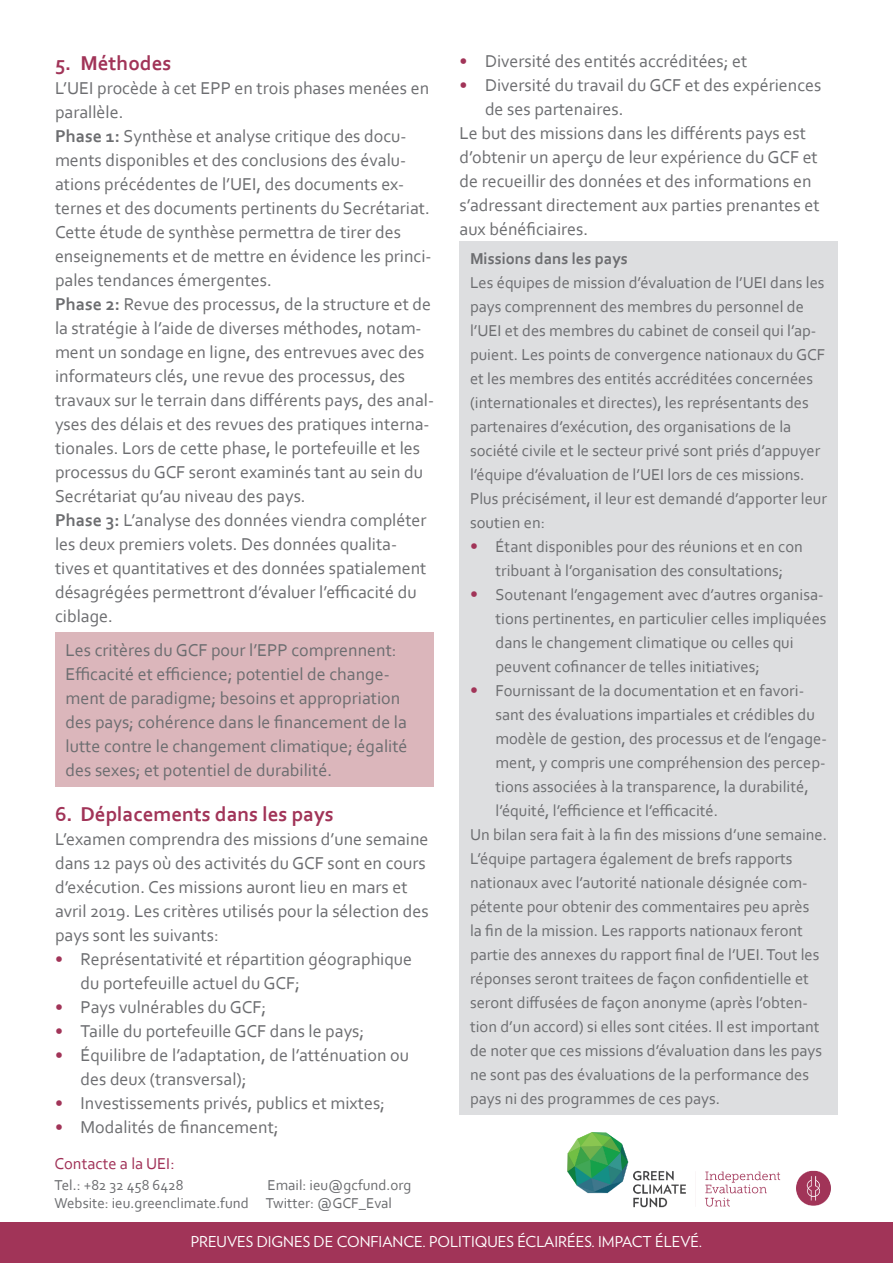
<style>
.page{position:relative;width:893px;height:1263px;background:#fff}
.page>*{position:absolute;margin:0;border:0;box-sizing:border-box;transform-origin:0 0}
.t1{font:700 21px "Corbel";color:#a13458}
.t2{font:18px/24px "Corbel";color:#6c6d70}
.t3{font:16.5px/24px "Corbel";color:#6c6d70}
.t4{font:700 16.5px "Corbel";color:#6c6d70}
.t5{font:16.5px "Corbel";color:#a03157}
.t6{font:15px "Corbel";color:#6c6d70}
.t7{font:15px "Verlag";color:#fff}
.s1{font-weight:700}
.s2{color:#a13458}
.s3{font-size:18px;color:#a13458}
</style>
<div class="page">
<div style="left:0;top:1223px;width:893px;height:40px;background:#a13458"></div>
<img style="left:567px;top:1133px;width:264px;height:75px">
<div style="left:55px;top:632px;width:378px;height:155px;background:#dbb6bb"></div>
<div style="left:459px;top:241px;width:379px;height:874px;background:#dddee0"></div>
<p class="t1" style="left:55px;top:50px;width:118px">5. Méthodes</p>
<p class="t2" style="left:55px;top:75px;width:376px">L’UEI procède à cet EPP en trois phases menées en parallèle.</p>
<p class="t2" style="left:55px;top:123px;width:378px"><span class="s1">Phase 1:</span> Synthèse et analyse critique des docu&shy;ments disponibles et des conclusions des évalu&shy;ations précédentes de l’UEI, des documents ex&shy;ternes et des documents pertinents du Secrétariat.<br>Cette étude de synthèse permettra de tirer des enseignements et de mettre en évidence les princi&shy;pales tendances émergentes.</p>
<p class="t2" style="left:55px;top:291px;width:380px"><span class="s1">Phase 2:</span> Revue des processus, de la structure et de la stratégie à l’aide de diverses méthodes, notam&shy;ment un sondage en ligne, des entrevues avec des informateurs clés, une revue des processus, des travaux sur le terrain dans différents pays, des anal&shy;yses des délais et des revues des pratiques interna&shy;tionales. Lors de cette phase, le portefeuille et les processus du GCF seront examinés tant au sein du Secrétariat qu’au niveau des pays.</p>
<p class="t2" style="left:55px;top:507px;width:373px"><span class="s1">Phase 3:</span> L’analyse des données viendra compléter les deux premiers volets. Des données qualita&shy;tives et quantitatives et des données spatialement désagrégées permettront d’évaluer l’efficacité du ciblage.</p>
<p class="t2" style="left:66px;top:638px;width:333px">Les critères du GCF pour l’EPP comprennent:</p>
<p class="t2" style="left:66px;top:662px;width:344px">Efficacité et efficience; potentiel de change&shy;ment de paradigme; besoins et appropriation des pays; cohérence dans le financement de la lutte contre le changement climatique; égalité des sexes; et potentiel de durabilité.</p>
<p class="t1" style="left:55px;top:801px;width:280px">6. Déplacements dans les pays</p>
<p class="t2" style="left:55px;top:827px;width:375px">L’examen comprendra des missions d’une semaine dans 12 pays où des activités du GCF sont en cours d’exécution. Ces missions auront lieu en mars et avril 2019. Les critères utilisés pour la sélection des pays sont les suivants:</p>
<p class="t2" style="left:81px;top:947px;width:333px;text-indent:-26px"><span class="s2">•</span> Représentativité et répartition géographique du portefeuille actuel du GCF;</p>
<p class="t2" style="left:55px;top:995px;width:213px"><span class="s2">•</span> Pays vulnérables du GCF;</p>
<p class="t2" style="left:55px;top:1019px;width:311px"><span class="s2">•</span> Taille du portefeuille GCF dans le pays;</p>
<p class="t2" style="left:81px;top:1043px;width:330px;text-indent:-26px"><span class="s2">•</span> Équilibre de l’adaptation, de l’atténuation ou des deux (transversal);</p>
<p class="t2" style="left:55px;top:1091px;width:332px"><span class="s2">•</span> Investissements privés, publics et mixtes;</p>
<p class="t2" style="left:55px;top:1115px;width:225px"><span class="s2">•</span> Modalités de financement;</p>
<p class="t5" style="left:54px;top:1153px;width:122px">Contacte a la UEI:</p>
<p class="t6" style="left:54px;top:1175px;width:131px">Tel.: +82 32 458 6428</p>
<p class="t6" style="left:268px;top:1175px;width:145px">Email: ieu@gcfund.org</p>
<p class="t6" style="left:54px;top:1193px;width:339px">Website: ieu.greenclimate.fund Twitter: @GCF_Eval</p>
<p class="t2" style="left:459px;top:49px;width:289px"><span class="s2">•</span> Diversité des entités accréditées; et</p>
<p class="t2" style="left:485px;top:73px;width:338px;text-indent:-26px"><span class="s2">•</span> Diversité du travail du GCF et des expériences de ses partenaires.</p>
<p class="t2" style="left:459px;top:121px;width:362px">Le but des missions dans les différents pays est d’obtenir un aperçu de leur expérience du GCF et de recueillir des données et des informations en s’adressant directement aux parties prenantes et aux bénéficiaires.</p>
<p class="t4" style="left:470px;top:248px;width:159px">Missions dans les pays</p>
<p class="t3" style="left:470px;top:270px;width:358px">Les équipes de mission d’évaluation de l’UEI dans les pays comprennent des membres du personnel de l’UEI et des membres du cabinet de conseil qui l’ap&shy;puient. Les points de convergence nationaux du GCF et les membres des entités accréditées concernées (internationales et directes), les représentants des partenaires d’exécution, des organisations de la société civile et le secteur privé sont priés d’appuyer l’équipe d’évaluation de l’UEI lors de ces missions.<br>Plus précisément, il leur est demandé d’apporter leur soutien en:</p>
<p class="t3" style="left:470px;top:534px;width:334px;text-align:center"><span class="s3">•</span> Étant disponibles pour des réunions et en con tribuant à l’organisation des consultations;</p>
<p class="t3" style="left:495px;top:582px;width:333px;text-indent:-26px"><span class="s3">•</span> Soutenant l’engagement avec d’autres organisa&shy;tions pertinentes, en particulier celles impliquées dans le changement climatique ou celles qui peuvent cofinancer de telles initiatives;</p>
<p class="t3" style="left:495px;top:678px;width:333px;text-indent:-26px"><span class="s3">•</span> Fournissant de la documentation et en favori&shy;sant des évaluations impartiales et crédibles du modèle de gestion, des processus et de l’engage&shy;ment, y compris une compréhension des percep&shy;tions associées à la transparence, la durabilité, l’équité, l’efficience et l’efficacité.</p>
<p class="t3" style="left:470px;top:822px;width:359px">Un bilan sera fait à la fin des missions d’une semaine.<br>L’équipe partagera également de brefs rapports nationaux avec l’autorité nationale désignée com&shy;pétente pour obtenir des commentaires peu après<br>la fin de la mission. Les rapports nationaux feront partie des annexes du rapport final de l’UEI. Tout les réponses seront traitees de façon confidentielle et seront diffusées de façon anonyme (après l’obten&shy;tion d’un accord) si elles sont citées. Il est important de noter que ces missions d’évaluation dans les pays ne sont pas des évaluations de la performance des pays ni des programmes de ces pays.</p>
<p class="t7" style="left:191px;top:1230px;width:513px">PREUVES DIGNES DE CONFIANCE. POLITIQUES ÉCLAIRÉES. IMPACT ÉLEVÉ.</p>
</div>
